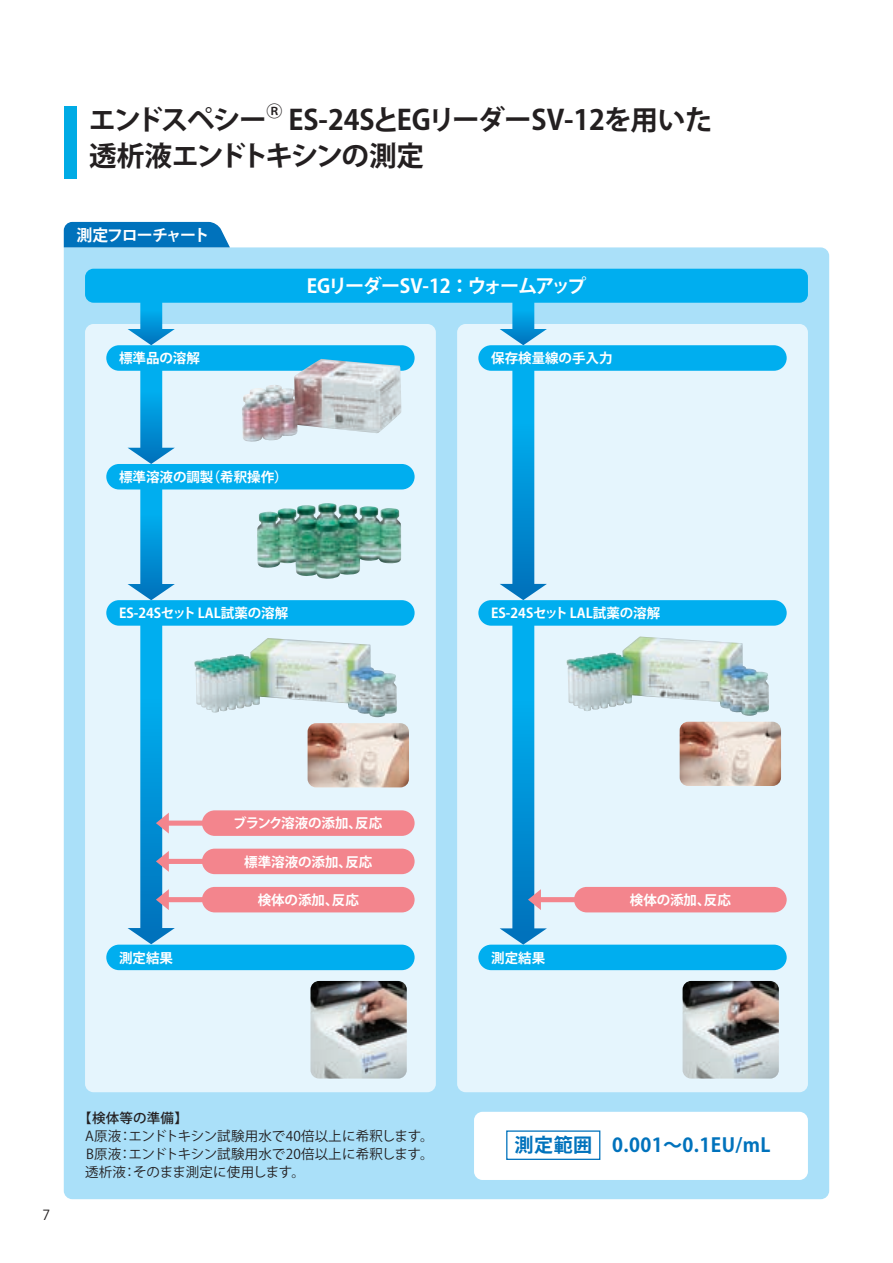
<style>
.page{position:relative;width:893px;height:1263px;background:#fff}
.page>*{position:absolute;margin:0;border:0;box-sizing:border-box;transform-origin:0 0}
.t1{font:700 27.6px/36.2px "Koz Go Pro";letter-spacing:-.05em;color:#231f20}
.t2{font:700 27.6px "Koz Go Pro";letter-spacing:-.085em;color:#231f20}
.t3{font:700 19.2px "Koz Go Pro";letter-spacing:-.09em;color:#fff}
.t4{font:700 19.2px "Koz Go Pro";letter-spacing:.02em;color:#0072bc}
.t5{font:700 15.9px "Koz Go Pro";letter-spacing:-.08em;color:#fff}
.t6{font:700 15.9px "Koz Go Pro";color:#231f20}
.t7{font:13.8px "Koz Go Pro";color:#231f20}
.t8{font:700 13.5px "Koz Go Pro";color:#fff}
.t9{font:13.5px/18.1px "Koz Go Pro";color:#231f20;text-align:justify}
.t10{font:500 13.5px "Koz Go Pro";letter-spacing:.02em;color:#231f20}
</style>
<div class="page">
<div style="left:64px;top:247px;width:765px;height:952px;background:#aae0f9"></div>
<div style="left:85px;top:324px;width:351px;height:768px;background:#e5f5fd;border-radius:9px"></div>
<div style="left:457px;top:324px;width:351px;height:768px;background:#e5f5fd;border-radius:9px"></div>
<div style="left:106px;top:345px;width:309px;height:26px;background:#00aeef;border-radius:13px"></div>
<div style="left:106px;top:945px;width:309px;height:25px;background:#00aeef;border-radius:13px"></div>
<div style="left:478px;top:345px;width:309px;height:26px;background:#00aeef;border-radius:13px"></div>
<img style="left:242px;top:359px;width:159px;height:83px">
<img style="left:310px;top:981px;width:97px;height:97px">
<div style="left:478px;top:945px;width:309px;height:25px;background:#00aeef;border-radius:13px"></div>
<img style="left:683px;top:981px;width:96px;height:97px">
<svg style="left:128px;top:303px;width:47px;height:42px"></svg>
<svg style="left:500px;top:303px;width:47px;height:42px"></svg>
<svg style="left:500px;top:370px;width:47px;height:230px"></svg>
<svg style="left:128px;top:370px;width:47px;height:94px"></svg>
<svg style="left:128px;top:489px;width:47px;height:111px"></svg>
<div style="left:106px;top:464px;width:309px;height:25px;background:#00aeef;border-radius:13px"></div>
<img style="left:257px;top:503px;width:144px;height:76px">
<div style="left:202px;top:810px;width:213px;height:26px;background:#f3858d;border-radius:13px"></div>
<div style="left:167px;top:820px;width:47px;height:6px;background:#f3858d"></div>
<div style="left:202px;top:849px;width:213px;height:25px;background:#f3858d;border-radius:13px"></div>
<div style="left:167px;top:859px;width:47px;height:5px;background:#f3858d"></div>
<div style="left:202px;top:887px;width:213px;height:25px;background:#f3858d;border-radius:13px"></div>
<div style="left:167px;top:897px;width:47px;height:5px;background:#f3858d"></div>
<svg style="left:128px;top:626px;width:47px;height:318px"></svg>
<div style="left:574px;top:887px;width:213px;height:25px;background:#f3858d;border-radius:13px"></div>
<div style="left:539px;top:897px;width:47px;height:5px;background:#f3858d"></div>
<svg style="left:500px;top:626px;width:47px;height:319px"></svg>
<div style="left:85px;top:269px;width:723px;height:34px;background:#00aeef;border-radius:9px"></div>
<div style="left:478px;top:600px;width:309px;height:26px;background:#00aeef;border-radius:13px"></div>
<div style="left:106px;top:600px;width:309px;height:26px;background:#00aeef;border-radius:13px"></div>
<img style="left:308px;top:723px;width:101px;height:64px">
<img style="left:194px;top:638px;width:154px;height:75px">
<img style="left:680px;top:722px;width:101px;height:64px">
<img style="left:566px;top:637px;width:154px;height:74px">
<div style="left:474px;top:1112px;width:334px;height:68px;background:#fff;border-radius:9px"></div>
<div style="left:506px;top:1130px;width:94px;height:30px;border:1px solid #0072bc"></div>
<div style="left:64px;top:222px;width:166px;height:25px;background:#0072bc"></div>
<div style="left:64px;top:106px;width:13px;height:73px;background:#00abe5"></div>
<h1 class="t2" style="left:88px;top:102px;width:180px">エンドスペシー</h1>
<p class="t6" style="left:266px;top:101px;width:17px">Ⓡ</p>
<h1 class="t1" style="left:89px;top:104px;width:625px;text-indent:199px">ES-24SとEGリーダーSV-12を用いた透析液エンドトキシンの測定</h1>
<p class="t5" style="left:77px;top:224px;width:134px">測定フローチャート</p>
<p class="t8" style="left:119px;top:350px;width:82px">標準品の溶解</p>
<h2 class="t3" style="left:307px;top:273px;width:281px">EGリーダーSV-12 ： ウォームアップ</h2>
<p class="t8" style="left:491px;top:350px;width:123px">保存検量線の手入力</p>
<p class="t8" style="left:119px;top:468px;width:170px">標準溶液の調製（希釈操作）</p>
<p class="t8" style="left:119px;top:605px;width:171px">ES-24Sセット LAL試薬の溶解</p>
<p class="t8" style="left:491px;top:604px;width:171px">ES-24Sセット LAL試薬の溶解</p>
<p class="t8" style="left:119px;top:949px;width:56px">測定結果</p>
<p class="t8" style="left:233px;top:815px;width:151px">ブランク溶液の添加、反応</p>
<p class="t8" style="left:244px;top:853px;width:130px">標準溶液の添加、反応</p>
<p class="t8" style="left:258px;top:891px;width:103px">検体の添加、反応</p>
<p class="t8" style="left:630px;top:891px;width:103px">検体の添加、反応</p>
<p class="t8" style="left:491px;top:949px;width:56px">測定結果</p>
<p class="t7" style="left:43px;top:1206px;width:9px">7</p>
<p class="t10" style="left:78px;top:1109px;width:111px">【検体等の準備】</p>
<p class="t9" style="left:85px;top:1127px;width:350px">A原液：エンドトキシン試験用水で40倍以上に希釈します。B原液：エンドトキシン試験用水で20倍以上に希釈します。透析液：そのまま測定に使用します。</p>
<h2 class="t4" style="left:515px;top:1133px;width:257px">測定範囲　0.001～0.1EU/mL</h2>
</div>
